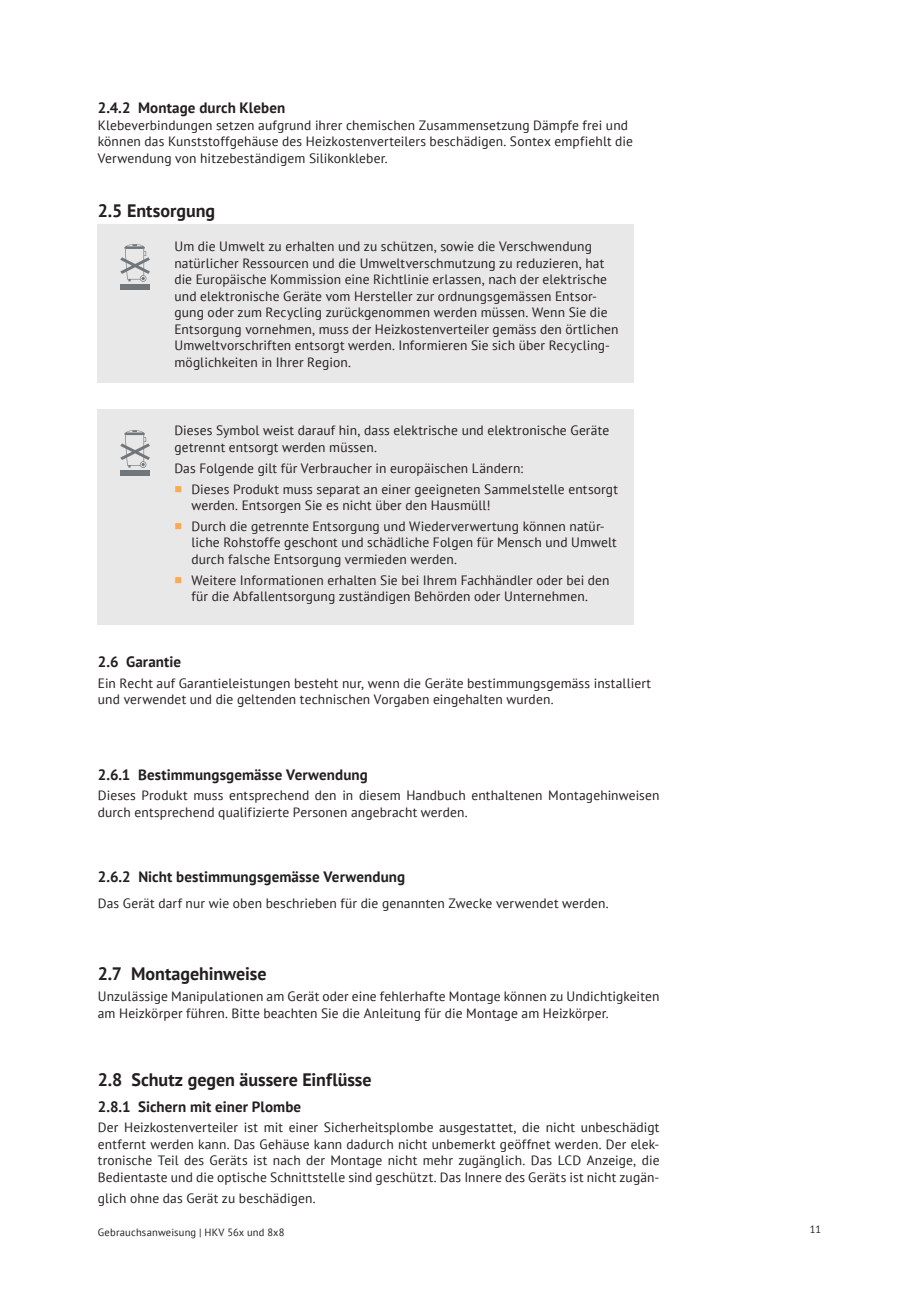
<style>
.page{position:relative;width:919px;height:1289px;background:#fff}
.page>*{position:absolute;margin:0;border:0;box-sizing:border-box;transform-origin:0 0}
.Titel_Lauftext{font:700 18px "PT Sans";color:#231f20}
.Titel_Lauftext-2{font:700 15px "PT Sans";letter-spacing:.005em;color:#231f20}
.Lauftext_9pt_Blocksa{font:700 15px "PT Sans";letter-spacing:.005em;color:#231f20}
.Lauftext_9pt{font:13.5px/16.5px "PT Sans";letter-spacing:.01em;color:#231f20}
.Aufzählungen{font:13.5px/16.5px "PT Sans";letter-spacing:.01em;color:#231f20}
.Lauftext_9pt_Blocksa-2{font:13.5px/16.5px "PT Sans";letter-spacing:.01em;color:#231f20}
.Titel_Lauftext-3{font:13.5px/16.2px "PT Sans";letter-spacing:.01em;color:#231f20}
.t1{font:10.5px "PT Sans";letter-spacing:.015em;color:#231f20}
.s1{color:#f9aa53}
</style>
<div class="page">
<div style="left:98px;top:225px;width:536px;height:158px;background:#e9e8e8"></div>
<svg style="left:120px;top:244px;width:30px;height:38px"></svg>
<div style="left:120px;top:284px;width:30px;height:6px;background:#70767a"></div>
<div style="left:98px;top:409px;width:536px;height:215px;background:#e9e8e8"></div>
<svg style="left:120px;top:430px;width:30px;height:38px"></svg>
<div style="left:120px;top:470px;width:30px;height:6px;background:#70767a"></div>
<p class="Lauftext_9pt_Blocksa" style="left:98px;top:98px;width:189px">2.4.2 Montage durch Kleben</p>
<p class="Lauftext_9pt_Blocksa-2" style="left:98px;top:116px;width:536px">Klebeverbindungen setzen aufgrund ihrer chemischen Zusammensetzung Dämpfe frei und können das Kunststoffgehäuse des Heizkostenverteilers beschädigen. Sontex empfiehlt die<br>Verwendung von hitzebeständigem Silikonkleber.</p>
<p class="Titel_Lauftext" style="left:98px;top:198px;width:119px">2.5 Entsorgung</p>
<p class="Aufzählungen" style="left:174px;top:238px;width:445px">Um die Umwelt zu erhalten und zu schützen, sowie die Verschwendung natürlicher Ressourcen und die Umweltverschmutzung zu reduzieren, hat die Europäische Kommission eine Richtlinie erlassen, nach der elektrische und elektronische Geräte vom Hersteller zur ordnungsgemässen Entsor&shy;gung oder zum Recycling zurückgenommen werden müssen. Wenn Sie die Entsorgung vornehmen, muss der Heizkostenverteiler gemäss den örtlichen Umweltvorschriften entsorgt werden. Informieren Sie sich über Recycling&shy;möglichkeiten in Ihrer Region.</p>
<p class="Aufzählungen" style="left:174px;top:422px;width:436px">Dieses Symbol weist darauf hin, dass elektrische und elektronische Geräte getrennt entsorgt werden müssen.</p>
<p class="Aufzählungen" style="left:174px;top:459px;width:350px">Das Folgende gilt für Verbraucher in europäischen Ländern:</p>
<p class="Lauftext_9pt_Blocksa-2" style="left:191px;top:480px;width:428px;text-indent:-17px"><span class="s1">■</span> Dieses Produkt muss separat an einer geeigneten Sammelstelle entsorgt werden. Entsorgen Sie es nicht über den Hausmüll!</p>
<p class="Lauftext_9pt_Blocksa-2" style="left:191px;top:517px;width:427px;text-indent:-17px"><span class="s1">■</span> Durch die getrennte Entsorgung und Wiederverwertung können natür&shy;liche Rohstoffe geschont und schädliche Folgen für Mensch und Umwelt durch falsche Entsorgung vermieden werden.</p>
<p class="Lauftext_9pt_Blocksa-2" style="left:174px;top:571px;width:436px;text-align:center"><span class="s1">■</span> Weitere Informationen erhalten Sie bei Ihrem Fachhändler oder bei den für die Abfallentsorgung zuständigen Behörden oder Unternehmen.</p>
<p class="Titel_Lauftext-2" style="left:98px;top:652px;width:85px">2.6 Garantie</p>
<p class="Titel_Lauftext-3" style="left:98px;top:674px;width:555px">Ein Recht auf Garantieleistungen besteht nur, wenn die Geräte bestimmungsgemäss installiert und verwendet und die geltenden technischen Vorgaben eingehalten wurden.</p>
<p class="Titel_Lauftext-2" style="left:98px;top:764px;width:271px">2.6.1 Bestimmungsgemässe Verwendung</p>
<p class="Lauftext_9pt" style="left:98px;top:787px;width:563px">Dieses Produkt muss entsprechend den in diesem Handbuch enthaltenen Montagehinweisen durch entsprechend qualifizierte Personen angebracht werden.</p>
<p class="Titel_Lauftext-2" style="left:98px;top:867px;width:309px">2.6.2 Nicht bestimmungsgemässe Verwendung</p>
<p class="Titel_Lauftext-3" style="left:98px;top:894px;width:512px">Das Gerät darf nur wie oben beschrieben für die genannten Zwecke verwendet werden.</p>
<p class="Titel_Lauftext" style="left:98px;top:962px;width:170px">2.7 Montagehinweise</p>
<p class="Lauftext_9pt" style="left:98px;top:987px;width:563px">Unzulässige Manipulationen am Gerät oder eine fehlerhafte Montage können zu Undichtigkeiten am Heizkörper führen. Bitte beachten Sie die Anleitung für die Montage am Heizkörper.</p>
<p class="Titel_Lauftext" style="left:98px;top:1068px;width:275px">2.8 Schutz gegen äussere Einflüsse</p>
<p class="Titel_Lauftext-2" style="left:98px;top:1096px;width:205px">2.8.1 Sichern mit einer Plombe</p>
<p class="Lauftext_9pt" style="left:98px;top:1118px;width:563px;text-align:justify">Der Heizkostenverteiler ist mit einer Sicherheitsplombe ausgestattet, die nicht unbeschädigt entfernt werden kann. Das Gehäuse kann dadurch nicht unbemerkt geöffnet werden. Der elek&shy;tronische Teil des Geräts ist nach der Montage nicht mehr zugänglich. Das LCD Anzeige, die Bedientaste und die optische Schnittstelle sind geschützt. Das Innere des Geräts ist nicht zugän-</p>
<p class="Lauftext_9pt" style="left:98px;top:1189px;width:219px">glich ohne das Gerät zu beschädigen.</p>
<p class="t1" style="left:98px;top:1225px;width:188px">Gebrauchsanweisung | HKV 56x und 8x8</p>
<p class="t1" style="left:809px;top:1222px;width:13px">11</p>
</div>
